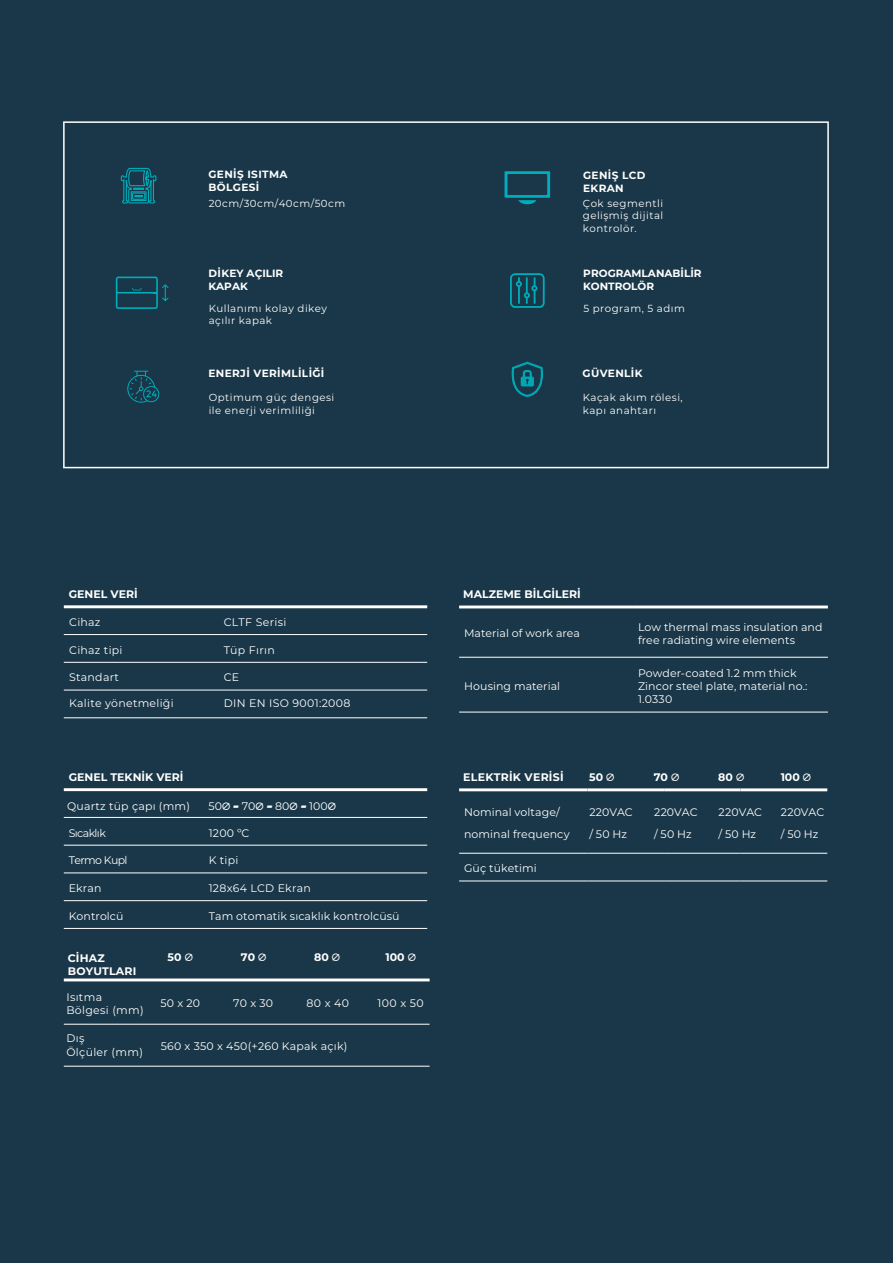
<style>
.page{position:relative;width:893px;height:1263px;background:#193748}
.page>*{position:absolute;margin:0;border:0;box-sizing:border-box;transform-origin:0 0}
.t1{font:10.95px/21.5px "Montserrat";letter-spacing:.01em;color:#fff}
.t2{font:700 10.95px/13.2px "Montserrat";color:#fff}
.t3{font:10.95px/13.2px "Montserrat";letter-spacing:.03em;color:#fff}
.t4{font:10.95px "Montserrat";letter-spacing:-.055em;color:#fff}
.t5{font:700 10.95px "Montserrat";letter-spacing:.025em;color:#fff}
.t6{font:700 10.5px/12.6px "Montserrat";letter-spacing:.035em;color:#fff}
.t7{font:700 10.5px/12.6px "Montserrat";color:#fff}
.t8{font:10.2px/12.3px "Montserrat";letter-spacing:.045em;color:#fff}
.s1{font-family:"Aktiv Grotesk Ex";font-weight:900;font-style:italic}
</style>
<div class="page">
<div style="left:63px;top:121px;width:766px;height:347px;border:2px solid #fff"></div>
<svg style="left:511px;top:362px;width:32px;height:35px"></svg>
<svg style="left:127px;top:371px;width:33px;height:32px"></svg>
<svg style="left:510px;top:273px;width:35px;height:35px"></svg>
<svg style="left:504px;top:171px;width:46px;height:34px"></svg>
<hr style="left:64px;top:605px;width:363px;height:3px;background:#fff">
<hr style="left:64px;top:634px;width:363px;height:1px;background:#fff">
<hr style="left:64px;top:662px;width:363px;height:1px;background:#fff">
<hr style="left:64px;top:690px;width:363px;height:1px;background:#fff">
<hr style="left:64px;top:717px;width:363px;height:1px;background:#fff">
<hr style="left:64px;top:788px;width:363px;height:3px;background:#fff">
<hr style="left:64px;top:817px;width:363px;height:1px;background:#fff">
<hr style="left:64px;top:845px;width:363px;height:1px;background:#fff">
<hr style="left:64px;top:873px;width:363px;height:1px;background:#fff">
<hr style="left:64px;top:900px;width:363px;height:1px;background:#fff">
<hr style="left:64px;top:928px;width:363px;height:1px;background:#fff">
<hr style="left:64px;top:978px;width:366px;height:3px;background:#fff">
<hr style="left:64px;top:1024px;width:366px;height:1px;background:#fff">
<hr style="left:64px;top:1066px;width:366px;height:1px;background:#fff">
<hr style="left:459px;top:605px;width:174px;height:3px;background:#fff">
<hr style="left:633px;top:605px;width:195px;height:3px;background:#fff">
<hr style="left:459px;top:657px;width:174px;height:1px;background:#fff">
<hr style="left:633px;top:657px;width:195px;height:1px;background:#fff">
<hr style="left:459px;top:712px;width:174px;height:1px;background:#fff">
<hr style="left:633px;top:712px;width:195px;height:1px;background:#fff">
<hr style="left:459px;top:788px;width:128px;height:3px;background:#fff">
<hr style="left:587px;top:788px;width:77px;height:3px;background:#fff">
<hr style="left:664px;top:788px;width:77px;height:3px;background:#fff">
<hr style="left:741px;top:788px;width:86px;height:3px;background:#fff">
<hr style="left:459px;top:853px;width:128px;height:1px;background:#fff">
<hr style="left:587px;top:853px;width:77px;height:1px;background:#fff">
<hr style="left:664px;top:853px;width:77px;height:1px;background:#fff">
<hr style="left:741px;top:853px;width:86px;height:1px;background:#fff">
<hr style="left:459px;top:881px;width:128px;height:1px;background:#fff">
<hr style="left:587px;top:881px;width:77px;height:1px;background:#fff">
<hr style="left:664px;top:881px;width:77px;height:1px;background:#fff">
<hr style="left:741px;top:881px;width:86px;height:1px;background:#fff">
<svg style="left:116px;top:277px;width:52px;height:32px"></svg>
<svg style="left:120px;top:167px;width:37px;height:37px"></svg>
<p class="t6" style="left:208px;top:167px;width:80px">GENİŞ ISITMA<br>BÖLGESİ</p>
<p class="t8" style="left:209px;top:197px;width:138px">20cm/30cm/40cm/50cm</p>
<p class="t7" style="left:208px;top:267px;width:76px">DİKEY AÇILIR<br>KAPAK</p>
<p class="t8" style="left:209px;top:302px;width:120px">Kullanımı kolay dikey açılır kapak</p>
<p class="t6" style="left:208px;top:366px;width:117px">ENERJİ VERİMLİLİĞİ</p>
<p class="t8" style="left:209px;top:391px;width:127px">Optimum güç dengesi ile enerji verimliliği</p>
<p class="t6" style="left:583px;top:169px;width:64px">GENİŞ LCD<br>EKRAN</p>
<p class="t8" style="left:583px;top:197px;width:82px;text-align:justify">Çok segmentli gelişmiş dijital kontrolör.</p>
<p class="t7" style="left:583px;top:267px;width:120px">PROGRAMLANABİLİR<br>KONTROLÖR</p>
<p class="t8" style="left:583px;top:302px;width:103px">5 program, 5 adım</p>
<p class="t6" style="left:583px;top:366px;width:61px">GÜVENLİK</p>
<p class="t8" style="left:583px;top:391px;width:101px">Kaçak akım rölesi, kapı anahtarı</p>
<p class="t2" style="left:69px;top:587px;width:70px">GENEL VERİ</p>
<p class="t2" style="left:463px;top:587px;width:119px">MALZEME BİLGİLERİ</p>
<p class="t3" style="left:224px;top:615px;width:64px">CLTF Serisi</p>
<p class="t1" style="left:69px;top:611px;width:33px">Cihaz</p>
<p class="t1" style="left:69px;top:639px;width:55px">Cihaz tipi</p>
<p class="t3" style="left:224px;top:643px;width:53px">Tüp Fırın</p>
<p class="t1" style="left:69px;top:666px;width:51px">Standart</p>
<p class="t1" style="left:224px;top:665px;width:17px">CE</p>
<p class="t1" style="left:69px;top:692px;width:106px">Kalite yönetmeliği</p>
<p class="t3" style="left:224px;top:696px;width:128px">DIN EN ISO 9001:2008</p>
<p class="t1" style="left:464px;top:622px;width:117px">Material of work area</p>
<p class="t1" style="left:638px;top:620px;width:186px;line-height:13.2px">Low thermal mass insulation and free radiating wire elements</p>
<p class="t1" style="left:464px;top:675px;width:98px">Housing material</p>
<p class="t1" style="left:638px;top:666px;width:171px;line-height:13.2px">Powder-coated 1.2 mm thick<br>Zincor steel plate, material no.:<br>1.0330</p>
<p class="t2" style="left:69px;top:770px;width:116px">GENEL TEKNİK VERİ</p>
<p class="t1" style="left:67px;top:795px;width:124px">Quartz tüp çapı (mm)</p>
<p class="t1" style="left:209px;top:795px;width:129px">50<span class="s1">⌀ -</span> 70<span class="s1">⌀ -</span> 80<span class="s1">⌀ -</span> 100<span class="s1">⌀</span></p>
<p class="t4" style="left:69px;top:825px;width:39px">Sıcaklık</p>
<p class="t1" style="left:209px;top:821px;width:42px">1200 ºC</p>
<p class="t4" style="left:69px;top:853px;width:60px">Termo Kupl</p>
<p class="t1" style="left:209px;top:849px;width:31px">K tipi</p>
<p class="t1" style="left:69px;top:877px;width:34px">Ekran</p>
<p class="t1" style="left:209px;top:877px;width:104px">128x64 LCD Ekran</p>
<p class="t1" style="left:69px;top:905px;width:56px">Kontrolcü</p>
<p class="t1" style="left:209px;top:905px;width:192px">Tam otomatik sıcaklık kontrolcüsü</p>
<p class="t2" style="left:68px;top:950px;width:70px">CİHAZ<br>BOYUTLARI</p>
<p class="t2" style="left:168px;top:950px;width:27px">50 <span class="s1">⌀</span></p>
<p class="t2" style="left:241px;top:950px;width:27px">70 <span class="s1">⌀</span></p>
<p class="t2" style="left:314px;top:950px;width:28px">80 <span class="s1">⌀</span></p>
<p class="t2" style="left:385px;top:950px;width:32px">100 <span class="s1">⌀</span></p>
<p class="t3" style="left:66px;top:990px;width:79px">Isıtma<br>Bölgesi (mm)</p>
<p class="t3" style="left:66px;top:1031px;width:78px">Dış<br>Ölçüler (mm)</p>
<p class="t1" style="left:160px;top:992px;width:41px">50 x 20</p>
<p class="t1" style="left:233px;top:992px;width:41px">70 x 30</p>
<p class="t1" style="left:306px;top:992px;width:44px">80 x 40</p>
<p class="t1" style="left:378px;top:992px;width:48px">100 x 50</p>
<p class="t1" style="left:161px;top:1035px;width:188px">560 x 350 x 450(+260 Kapak açık)</p>
<p class="t5" style="left:463px;top:769px;width:102px">ELEKTRİK VERİSİ</p>
<p class="t1" style="left:464px;top:801px;width:107px">Nominal voltage/ nominal frequency</p>
<p class="t1" style="left:589px;top:801px;width:45px">220VAC / 50 Hz</p>
<p class="t1" style="left:654px;top:801px;width:45px">220VAC / 50 Hz</p>
<p class="t1" style="left:719px;top:801px;width:45px">220VAC / 50 Hz</p>
<p class="t1" style="left:781px;top:801px;width:45px">220VAC / 50 Hz</p>
<p class="t1" style="left:464px;top:857px;width:74px">Güç tüketimi</p>
<p class="t2" style="left:589px;top:770px;width:27px">50 <span class="s1">⌀</span></p>
<p class="t2" style="left:654px;top:770px;width:27px">70 <span class="s1">⌀</span></p>
<p class="t2" style="left:718px;top:770px;width:28px">80 <span class="s1">⌀</span></p>
<p class="t2" style="left:781px;top:770px;width:32px">100 <span class="s1">⌀</span></p>
</div>
